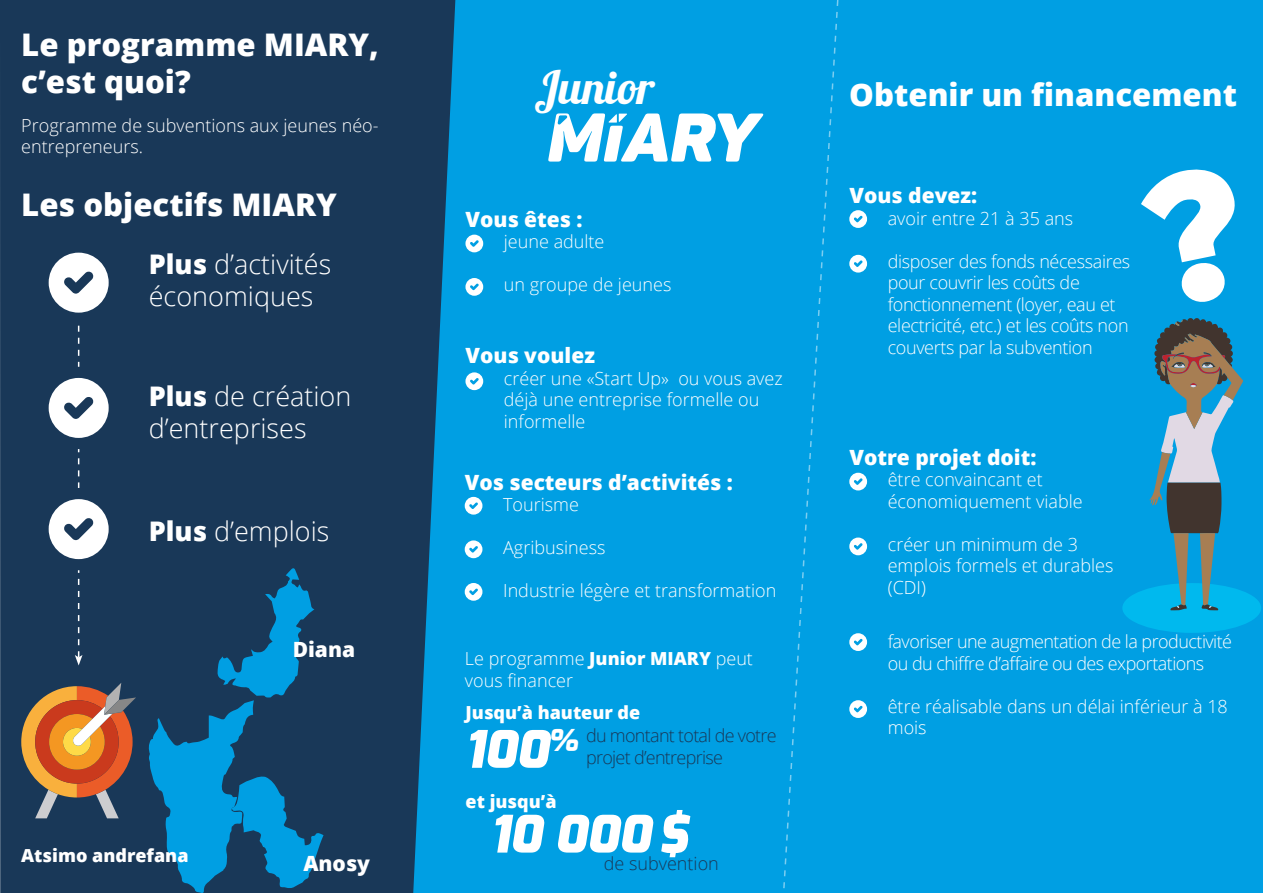
<style>
.page{position:relative;width:1263px;height:893px;background:#fff}
.page>*{position:absolute;margin:0;border:0;box-sizing:border-box;transform-origin:0 0}
.t1{font:italic 900 51.75px "Exo";color:#fff}
.t2{font:45.75px "Lobster 1.3";color:#fff}
.t3{font:800 31.2px/37.3px "Open Sans";color:#fff}
.t4{font:300 27px/32.4px "Open Sans";color:#fff}
.t5{font:800 21px "Open Sans";color:#fff}
.t6{font:300 18px/21.6px "Open Sans";color:#fff}
.t7{font:300 18px/21.6px "Open Sans";letter-spacing:-.02em;color:#fff}
.t8{font:300 18px/21.6px "Open Sans";letter-spacing:-.03em;color:#fff}
.t9{font:800 18px "Open Sans";color:#fff}
.t10{font:300 18px/21.6px "Open Sans";letter-spacing:-.04em;color:#193858}
.t11{font:300 18px "Open Sans";color:#193858}
.s1{font-weight:800}
</style>
<div class="page">
<div style="left:455px;top:0;width:808px;height:893px;background:#009fe3"></div>
<div style="left:1122px;top:583px;width:139px;height:50px;background:#00b9ee;border-radius:50%"></div>
<svg style="left:1149px;top:318px;width:94px;height:293px;background:#458ea9"></svg>
<div style="left:0;top:0;width:455px;height:893px;background:#193858"></div>
<svg style="left:548px;top:113px;width:215px;height:49px"></svg>
<div style="left:781px;top:0;width:58px;height:893px;background:#009fe3"></div>
<svg style="left:465px;top:235px;width:18px;height:17px"></svg>
<svg style="left:465px;top:278px;width:18px;height:18px"></svg>
<svg style="left:1141px;top:166px;width:98px;height:138px"></svg>
<svg style="left:849px;top:255px;width:18px;height:18px"></svg>
<svg style="left:849px;top:473px;width:18px;height:17px"></svg>
<svg style="left:849px;top:538px;width:18px;height:17px"></svg>
<svg style="left:849px;top:633px;width:18px;height:18px"></svg>
<svg style="left:849px;top:700px;width:18px;height:18px"></svg>
<svg style="left:465px;top:372px;width:18px;height:18px"></svg>
<svg style="left:849px;top:210px;width:18px;height:18px"></svg>
<svg style="left:465px;top:583px;width:17px;height:18px"></svg>
<svg style="left:465px;top:540px;width:17px;height:18px"></svg>
<svg style="left:465px;top:497px;width:17px;height:18px"></svg>
<div style="left:38px;top:241px;width:82px;height:83px;background:#193858;border-radius:50%"></div>
<div style="left:38px;top:367px;width:82px;height:82px;background:#193858;border-radius:50%"></div>
<div style="left:38px;top:488px;width:82px;height:82px;background:#193858;border-radius:50%"></div>
<svg style="left:49px;top:253px;width:60px;height:412px"></svg>
<svg style="left:21px;top:683px;width:115px;height:135px;background:#a06a48"></svg>
<svg style="left:148px;top:568px;width:175px;height:325px;background:#105c88"></svg>
<h3 class="t3" style="left:21px;top:24px;width:359px">Le programme MIARY, c’est quoi?</h3>
<p class="t6" style="left:21px;top:114px;width:359px">Programme de subventions aux jeunes néo&shy;entrepreneurs.</p>
<h3 class="t3" style="left:21px;top:185px;width:317px">Les objectifs MIARY</h3>
<h3 class="t4" style="left:149px;top:247px;width:184px"><span class="s1">Plus</span> d’activités économiques</h3>
<h3 class="t4" style="left:149px;top:379px;width:204px"><span class="s1">Plus</span> de création d’entreprises</h3>
<h3 class="t4" style="left:149px;top:514px;width:182px"><span class="s1">Plus</span> d’emplois</h3>
<p class="t9" style="left:21px;top:842px;width:169px">Atsimo andrefana</p>
<p class="t5" style="left:293px;top:633px;width:64px">Diana</p>
<p class="t5" style="left:303px;top:847px;width:68px">Anosy</p>
<h2 class="t2" style="left:534px;top:58px;width:122px">Junior</h2>
<p class="t5" style="left:466px;top:203px;width:119px">Vous êtes :</p>
<p class="t6" style="left:504px;top:230px;width:102px">jeune adulte</p>
<p class="t6" style="left:504px;top:273px;width:169px">un groupe de jeunes</p>
<p class="t5" style="left:466px;top:339px;width:131px">Vous voulez</p>
<p class="t6" style="left:504px;top:367px;width:280px">créer une «Start Up» ou vous avez déjà une entreprise formelle ou informelle</p>
<p class="t5" style="left:465px;top:466px;width:269px">Vos secteurs d’activités :</p>
<p class="t6" style="left:503px;top:494px;width:77px">Tourisme</p>
<p class="t6" style="left:503px;top:536px;width:104px">Agribusiness</p>
<p class="t6" style="left:503px;top:579px;width:275px">Industrie légère et transformation</p>
<p class="t6" style="left:465px;top:647px;width:290px">Le programme <span class="s1">Junior MIARY</span> peut vous financer</p>
<p class="t9" style="left:466px;top:698px;width:176px">Jusqu’à hauteur de</p>
<p class="t10" style="left:586px;top:724px;width:192px">du montant total de votre projet d’entreprise</p>
<h1 class="t1" style="left:465px;top:716px;width:114px">100<sup>%</sup></h1>
<p class="t9" style="left:466px;top:787px;width:92px">et jusqu’à</p>
<h1 class="t1" style="left:490px;top:801px;width:199px">10 000$</h1>
<p class="t11" style="left:604px;top:851px;width:117px">de subvention</p>
<h3 class="t3" style="left:849px;top:74px;width:389px">Obtenir un financement</h3>
<p class="t5" style="left:849px;top:180px;width:129px">Vous devez:</p>
<p class="t6" style="left:888px;top:207px;width:187px">avoir entre 21 à 35 ans</p>
<p class="t7" style="left:888px;top:250px;width:244px">disposer des fonds nécessaires pour couvrir les coûts de fonctionnement (loyer, eau et electricité, etc.) et les coûts non couverts par la subvention</p>
<p class="t5" style="left:849px;top:441px;width:188px">Votre projet doit:</p>
<p class="t6" style="left:888px;top:468px;width:196px">être convaincant et économiquement viable</p>
<p class="t6" style="left:888px;top:533px;width:227px">créer un minimum de 3 emplois formels et durables (CDI)</p>
<p class="t8" style="left:888px;top:630px;width:346px">favoriser une augmentation de la productivité ou du chiffre d’affaire ou des exportations</p>
<p class="t6" style="left:888px;top:695px;width:342px">être réalisable dans un délai inférieur à 18 mois</p>
</div>
